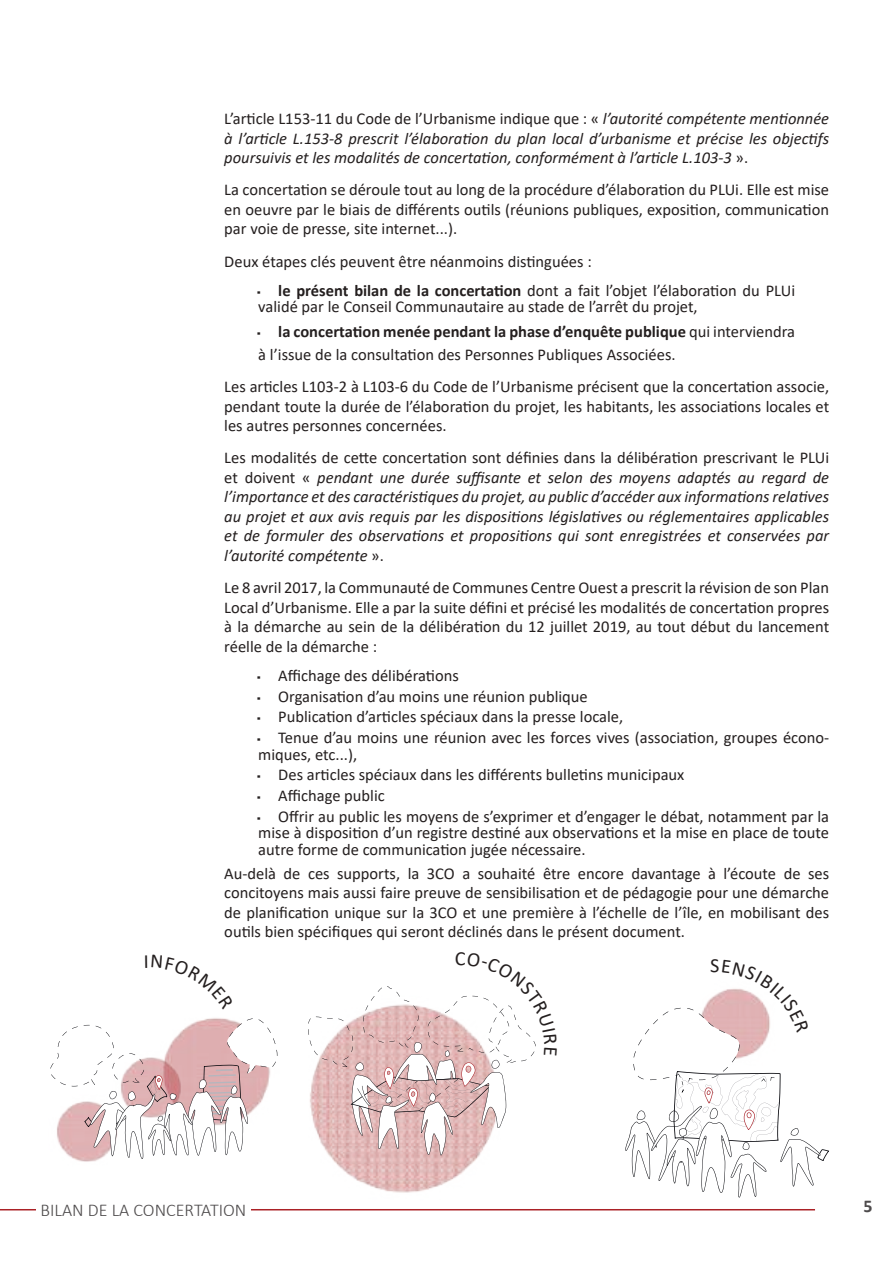
<style>
.page{position:relative;width:893px;height:1263px;background:#fff}
.page>*{position:absolute;margin:0;border:0;box-sizing:border-box;transform-origin:0 0}
.t1{font:300 18px "Calibri";color:#4e4b4c}
.t2{font:700 18px "Calibri";color:#4e4b4c}
.t3{font:16.5px/19.5px "Calibri";color:#241f1f}
.t4{font:italic 16.5px/19.5px "Calibri";color:#241f1f;text-align:justify}
.s1{font-style:normal}
.s2{font-family:"Arial";font-weight:700}
.s3{font-weight:700}
</style>
<div class="page">
<hr style="left:0;top:1209px;width:814px;height:1px;background:#ab2126">
<div style="left:36px;top:1202px;width:215px;height:19px;background:#fff"></div>
<img style="left:285px;top:1155px;width:232px;height:56px">
<img style="left:75px;top:1159px;width:25px;height:3px">
<svg style="left:50px;top:1018px;width:228px;height:141px"></svg>
<svg style="left:308px;top:986px;width:228px;height:169px"></svg>
<svg style="left:625px;top:989px;width:204px;height:208px"></svg>
<p class="t4" style="left:224px;top:108px;width:606px"><span class="s1">L’article L153-11 du Code de l’Urbanisme indique que : «</span> l’autorité compétente mentionnée à l’article L.153-8 prescrit l’élaboration du plan local d’urbanisme et précise les objectifs poursuivis et les modalités de concertation, conformément à l’article L.103-3 <span class="s1">».</span></p>
<p class="t3" style="left:224px;top:180px;width:606px;text-align:justify">La concertation se déroule tout au long de la procédure d’élaboration du PLUi. Elle est mise en oeuvre par le biais de différents outils (réunions publiques, exposition, communication par voie de presse, site internet...).</p>
<p class="t3" style="left:258px;top:246px;width:538px;line-height:29.2px;text-indent:-34px">Deux étapes clés peuvent être néanmoins distinguées :<br><span class="s2">ѧ</span> <span class="s3">le présent bilan de la concertation</span> dont a fait l’objet l’élaboration du PLUi</p>
<p class="t3" style="left:258px;top:294px;width:538px;line-height:25px">validé par le Conseil Communautaire au stade de l’arrêt du projet,<br><span class="s2">ѧ</span> <span class="s3">la concertation menée pendant la phase d’enquête publique</span> qui interviendra</p>
<p class="t3" style="left:224px;top:338px;width:606px;line-height:32.2px;text-indent:34px">à l’issue de la consultation des Personnes Publiques Associées.<br>Les articles L103-2 à L103-6 du Code de l’Urbanisme précisent que la concertation associe,</p>
<p class="t3" style="left:224px;top:396px;width:606px">pendant toute la durée de l’élaboration du projet, les habitants, les associations locales et les autres personnes concernées.</p>
<p class="t4" style="left:224px;top:447px;width:606px"><span class="s1">Les modalités de cette concertation sont définies dans la délibération prescrivant le PLUi et doivent «</span> pendant une durée suffisante et selon des moyens adaptés au regard de l’importance et des caractéristiques du projet, au public d’accéder aux informations relatives au projet et aux avis requis par les dispositions législatives ou réglementaires applicables et de formuler des observations et propositions qui sont enregistrées et conservées par l’autorité compétente <span class="s1">».</span></p>
<p class="t3" style="left:224px;top:577px;width:606px;text-align:justify">Le 8 avril 2017, la Communauté de Communes Centre Ouest a prescrit la révision de son Plan Local d’Urbanisme. Elle a par la suite défini et précisé les modalités de concertation propres à la démarche au sein de la délibération du 12 juillet 2019, au tout début du lancement réelle de la démarche :</p>
<p class="t3" style="left:258px;top:665px;width:572px;line-height:20.7px"><span class="s2">ѧ</span> Affichage des délibérations<br><span class="s2">ѧ</span> Organisation d’au moins une réunion publique<br><span class="s2">ѧ</span> Publication d’articles spéciaux dans la presse locale,<br><span class="s2">ѧ</span> Tenue d’au moins une réunion avec les forces vives (association, groupes écono-</p>
<p class="t3" style="left:258px;top:743px;width:572px;line-height:20.7px">miques, etc...),<br><span class="s2">ѧ</span> Des articles spéciaux dans les différents bulletins municipaux<br><span class="s2">ѧ</span> Affichage public<br><span class="s2">ѧ</span> Offrir au public les moyens de s’exprimer et d’engager le débat, notamment par la</p>
<p class="t3" style="left:258px;top:824px;width:572px;line-height:16.5px">mise à disposition d’un registre destiné aux observations et la mise en place de toute autre forme de communication jugée nécessaire.</p>
<p class="t3" style="left:224px;top:863px;width:606px;text-align:justify">Au-delà de ces supports, la 3CO a souhaité être encore davantage à l’écoute de ses concitoyens mais aussi faire preuve de sensibilisation et de pédagogie pour une démarche de planification unique sur la 3CO et une première à l’échelle de l’île, en mobilisant des outils bien spécifiques qui seront déclinés dans le présent document.</p>
<p class="t1" style="left:41px;top:1198px;width:207px">BILAN DE LA CONCERTATION</p>
<p class="t2" style="left:863px;top:1193px;width:11px">5</p>
</div>
